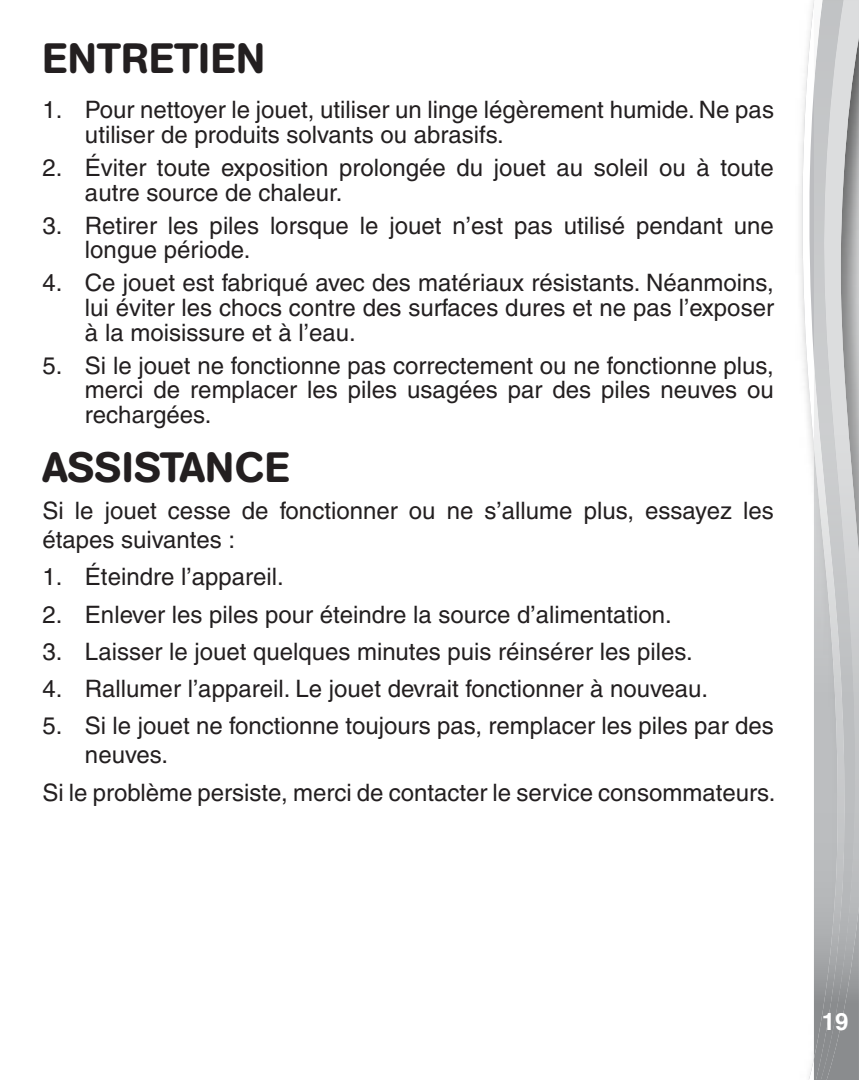
<style>
.page{position:relative;width:859px;height:1080px;background:#fff}
.page>*{position:absolute;margin:0;border:0;box-sizing:border-box;transform-origin:0 0}
.t1{font:500 42px "AG Book Rounded";letter-spacing:.02em;color:#231f20}
.t2{font:500 24px/24.6px "Helvetica";color:#231f20}
.t3{font:700 24px "Helvetica";color:#fff}
</style>
<div class="page">
<svg style="left:802px;top:0;width:12px;height:1080px"></svg>
<img style="left:847px;top:906px;width:12px;height:174px">
<svg style="left:847px;top:0;width:12px;height:906px;background:#b6b7b8"></svg>
<img style="left:814px;top:0;width:33px;height:1080px">
<h1 class="t1" style="left:42px;top:33px;width:224px">ENTRETIEN</h1>
<p class="t2" style="left:85px;top:98px;width:690px;text-indent:-43px">1. Pour nettoyer le jouet, utiliser un linge légèrement humide. Ne pas utiliser de produits solvants ou abrasifs.</p>
<p class="t2" style="left:85px;top:155px;width:690px;text-indent:-43px">2. Éviter toute exposition prolongée du jouet au soleil ou à toute autre source de chaleur.</p>
<p class="t2" style="left:85px;top:213px;width:690px;text-indent:-43px">3. Retirer les piles lorsque le jouet n’est pas utilisé pendant une longue période.</p>
<p class="t2" style="left:85px;top:271px;width:690px;text-align:justify;text-indent:-43px">4. Ce jouet est fabriqué avec des matériaux résistants. Néanmoins, lui éviter les chocs contre des surfaces dures et ne pas l’exposer à la moisissure et à l’eau.</p>
<p class="t2" style="left:85px;top:353px;width:690px;text-align:justify;text-indent:-43px">5. Si le jouet ne fonctionne pas correctement ou ne fonctionne plus, merci de remplacer les piles usagées par des piles neuves ou rechargées.</p>
<h1 class="t1" style="left:42px;top:443px;width:248px">ASSISTANCE</h1>
<p class="t2" style="left:42px;top:496px;width:733px;line-height:28.8px">Si le jouet cesse de fonctionner ou ne s’allume plus, essayez les étapes suivantes :</p>
<p class="t2" style="left:42px;top:565px;width:243px">1. Éteindre l’appareil.</p>
<p class="t2" style="left:42px;top:602px;width:631px">2. Enlever les piles pour éteindre la source d’alimentation.</p>
<p class="t2" style="left:42px;top:639px;width:652px">3. Laisser le jouet quelques minutes puis réinsérer les piles.</p>
<p class="t2" style="left:42px;top:676px;width:667px">4. Rallumer l’appareil. Le jouet devrait fonctionner à nouveau.</p>
<p class="t2" style="left:85px;top:712px;width:690px;line-height:28.8px;text-indent:-43px">5. Si le jouet ne fonctionne toujours pas, remplacer les piles par des neuves.</p>
<p class="t2" style="left:42px;top:780px;width:734px">Si le problème persiste, merci de contacter le service consommateurs.</p>
<p class="t3" style="left:822px;top:1007px;width:28px">19</p>
</div>
